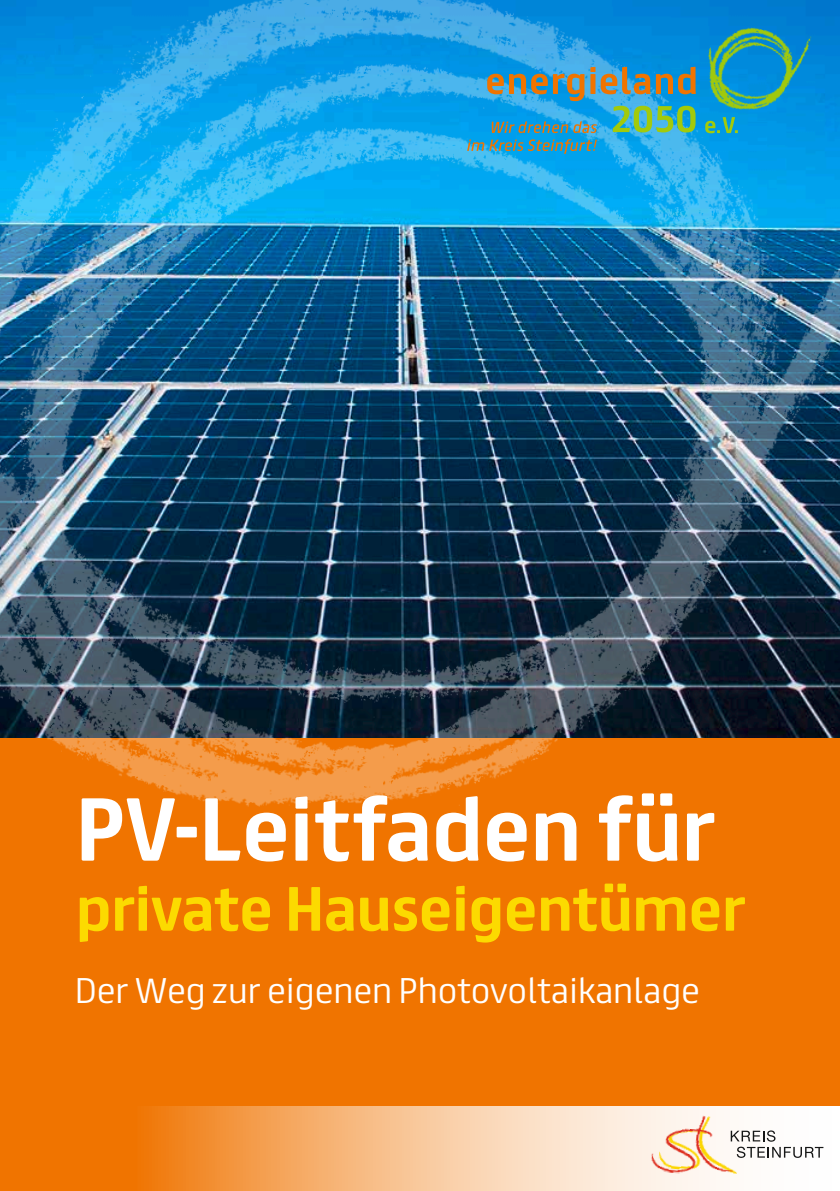
<style>
.page{position:relative;width:840px;height:1191px;background:#fff}
.page>*{position:absolute;margin:0;border:0;box-sizing:border-box;transform-origin:0 0}
.t1{font:700 80px "FS Truman";color:#fff}
.t2{font:700 56px "FS Truman";color:#fcda00}
.t3{font:300 32px "FS Truman";color:#fff}
</style>
<div class="page">
<div style="left:0;top:738px;width:839px;height:453px;background:#f07400"></div>
<svg style="left:149px;top:1106px;width:690px;height:85px;background:#f8c799"></svg>
<svg style="left:745px;top:1130px;width:78px;height:27px;background:#d6d5d4"></svg>
<img style="left:649px;top:1110px;width:96px;height:69px">
<img style="left:0;top:0;width:839px;height:807px">
<img style="left:673px;top:16px;width:146px;height:120px">
<svg style="left:467px;top:139px;width:129px;height:15px;background:#3e99b5"></svg>
<svg style="left:487px;top:67px;width:208px;height:66px;background:#539da9"></svg>
<svg style="left:704px;top:117px;width:33px;height:16px"></svg>
<h1 class="t1" style="left:76px;top:759px;width:640px">PV-Leitfaden für</h1>
<h2 class="t2" style="left:76px;top:860px;width:670px">private Hauseigentümer</h2>
<p class="t3" style="left:75px;top:962px;width:626px">Der Weg zur eigenen Photovoltaikanlage</p>
</div>
